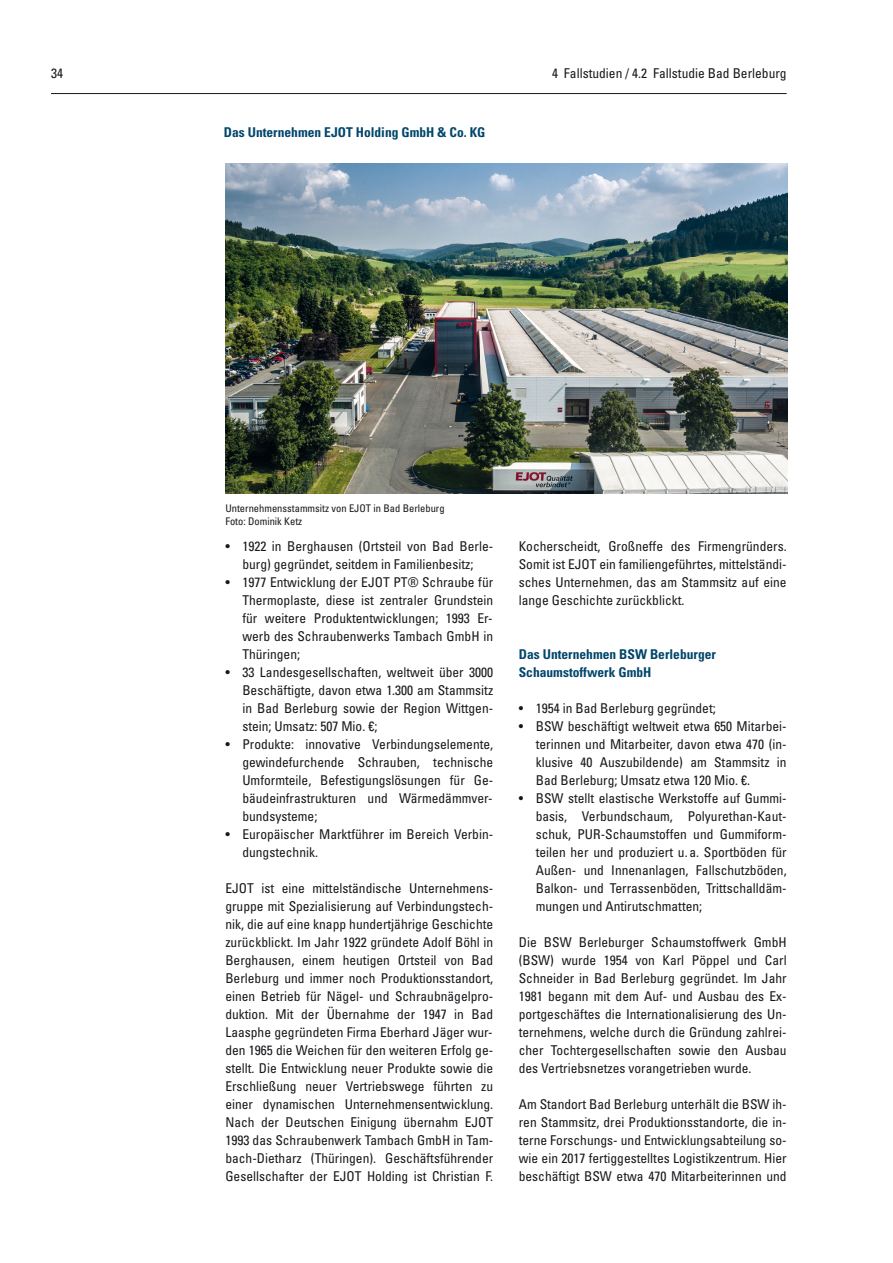
<style>
.page{position:relative;width:893px;height:1263px;background:#fff}
.page>*{position:absolute;margin:0;border:0;box-sizing:border-box;transform-origin:0 0}
.t1{font:condensed 13.5px/18px "Univers LT Std";color:#1a171c;text-align:justify}
.t2{font:700 condensed 13.5px/18px "Univers";color:#00466b}
.t3{font:condensed 10.5px/12.6px "Univers LT Std";color:#1a171c}
</style>
<div class="page">
<hr style="left:51px;top:93px;width:736px;height:1px;background:#1a171c">
<img style="left:225px;top:164px;width:563px;height:329px">
<p class="t1" style="left:51px;top:65px;width:13px">34</p>
<p class="t1" style="left:552px;top:65px;width:236px">4 Fallstudien / 4.2 Fallstudie Bad Berleburg</p>
<h4 class="t2" style="left:224px;top:125px;width:263px">Das Unternehmen EJOT Holding GmbH &amp; Co. KG</h4>
<p class="t3" style="left:225px;top:503px;width:221px">Unternehmensstammsitz von EJOT in Bad Berleburg<br>Foto: Dominik Ketz</p>
<p class="t1" style="left:225px;top:538px;width:269px;text-align:center">• 1922 in Berghausen (Ortsteil von Bad Berle&shy;burg) gegründet, seitdem in Familienbesitz;</p>
<p class="t1" style="left:242px;top:574px;width:252px;text-indent:-17px">• 1977 Entwicklung der EJOT PT® Schraube für Thermoplaste, diese ist zentraler Grundstein für weitere Produktentwicklungen; 1993 Er&shy;werb des Schraubenwerks Tambach GmbH in Thüringen;</p>
<p class="t1" style="left:242px;top:664px;width:252px;text-indent:-17px">• 33 Landesgesellschaften, weltweit über 3000<br>Beschäftigte, davon etwa 1.300 am Stammsitz in Bad Berleburg sowie der Region Wittgen&shy;stein; Umsatz: 507 Mio. €;</p>
<p class="t1" style="left:242px;top:736px;width:252px;text-indent:-17px">• Produkte: innovative Verbindungselemente, gewindefurchende Schrauben, technische Umformteile, Befestigungslösungen für Ge&shy;bäudeinfrastrukturen und Wärmedämmver&shy;bundsysteme;</p>
<p class="t1" style="left:242px;top:826px;width:252px;text-indent:-17px">• Europäischer Marktführer im Bereich Verbin&shy;dungstechnik.</p>
<p class="t1" style="left:225px;top:880px;width:269px">EJOT ist eine mittelständische Unternehmens&shy;gruppe mit Spezialisierung auf Verbindungstech&shy;nik, die auf eine knapp hundertjährige Geschichte zurückblickt. Im Jahr 1922 gründete Adolf Böhl in Berghausen, einem heutigen Ortsteil von Bad Berleburg und immer noch Produktionsstandort, einen Betrieb für Nägel- und Schraubnägelpro&shy;duktion. Mit der Übernahme der 1947 in Bad Laasphe gegründeten Firma Eberhard Jäger wur&shy;den 1965 die Weichen für den weiteren Erfolg ge&shy;stellt. Die Entwicklung neuer Produkte sowie die Erschließung neuer Vertriebswege führten zu einer dynamischen Unternehmensentwicklung.<br>Nach der Deutschen Einigung übernahm EJOT 1993 das Schraubenwerk Tambach GmbH in Tam&shy;bach-Dietharz (Thüringen). Geschäftsführender Gesellschafter der EJOT Holding ist Christian F.</p>
<p class="t1" style="left:519px;top:538px;width:269px">Kocherscheidt, Großneffe des Firmengründers.<br>Somit ist EJOT ein familiengeführtes, mittelständi&shy;sches Unternehmen, das am Stammsitz auf eine lange Geschichte zurückblickt.</p>
<h4 class="t2" style="left:519px;top:646px;width:199px">Das Unternehmen BSW Berleburger<br>Schaumstoffwerk GmbH</h4>
<p class="t1" style="left:519px;top:700px;width:198px">• 1954 in Bad Berleburg gegründet;</p>
<p class="t1" style="left:536px;top:718px;width:252px;text-indent:-17px">• BSW beschäftigt weltweit etwa 650 Mitarbei&shy;terinnen und Mitarbeiter, davon etwa 470 (in&shy;klusive 40 Auszubildende) am Stammsitz in Bad Berleburg; Umsatz etwa 120 Mio. €.</p>
<p class="t1" style="left:536px;top:790px;width:252px;text-indent:-17px">• BSW stellt elastische Werkstoffe auf Gummi&shy;basis, Verbundschaum, Polyurethan-Kaut&shy;schuk, PUR-Schaumstoffen und Gummiform&shy;teilen her und produziert u. a. Sportböden für Außen- und Innenanlagen, Fallschutzböden, Balkon- und Terrassenböden, Trittschalldäm&shy;mungen und Antirutschmatten;</p>
<p class="t1" style="left:519px;top:934px;width:269px">Die BSW Berleburger Schaumstoffwerk GmbH (BSW) wurde 1954 von Karl Pöppel und Carl Schneider in Bad Berleburg gegründet. Im Jahr 1981 begann mit dem Auf- und Ausbau des Ex&shy;portgeschäftes die Internationalisierung des Un&shy;ternehmens, welche durch die Gründung zahlrei&shy;cher Tochtergesellschaften sowie den Ausbau des Vertriebsnetzes vorangetrieben wurde.</p>
<p class="t1" style="left:519px;top:1096px;width:269px">Am Standort Bad Berleburg unterhält die BSW ih&shy;ren Stammsitz, drei Produktionsstandorte, die in&shy;terne Forschungs- und Entwicklungsabteilung so&shy;wie ein 2017 fertiggestelltes Logistikzentrum. Hier beschäftigt BSW etwa 470 Mitarbeiterinnen und</p>
</div>
